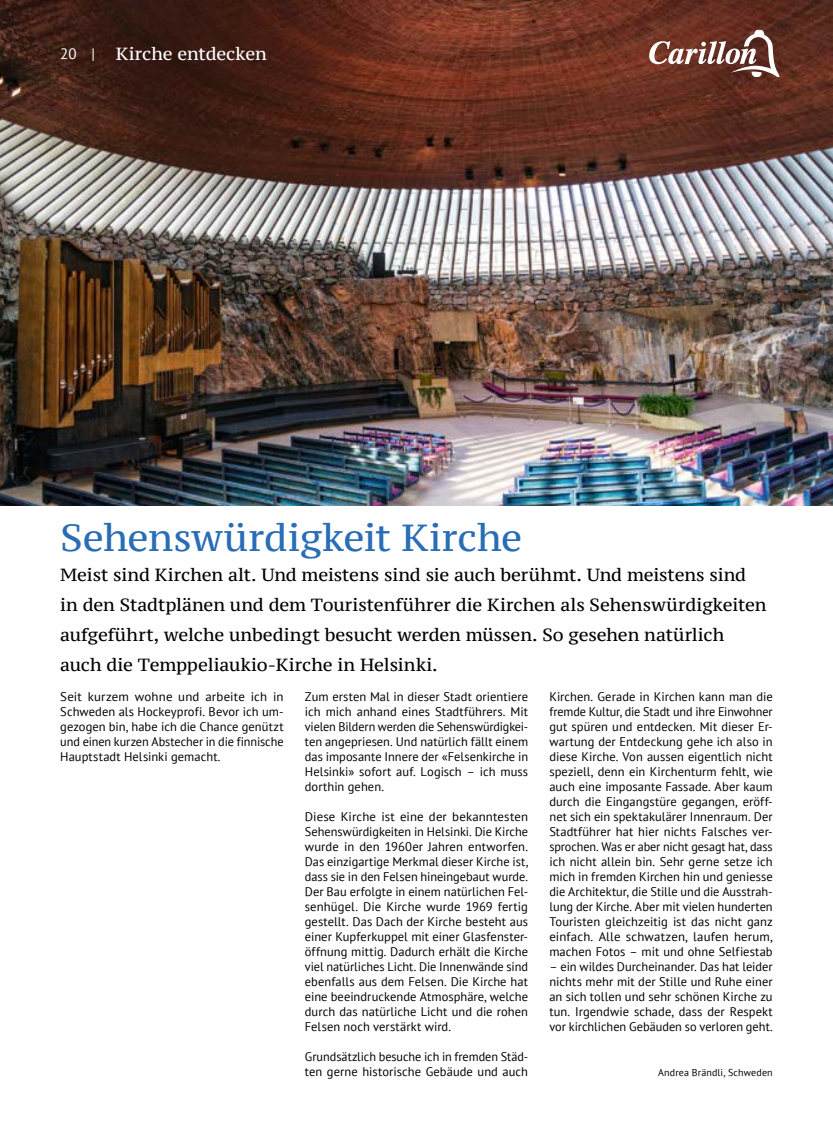
<style>
.page{position:relative;width:833px;height:1134px;background:#fff}
.page>*{position:absolute;margin:0;border:0;box-sizing:border-box;transform-origin:0 0}
.t1{font:37.5px "PT Serif Caption";letter-spacing:-.005em;color:#286db5}
.t2{font:17.5px/30px "PT Serif Caption";letter-spacing:-.01em;color:#000}
.t3{font:17.5px "PT Serif Caption";letter-spacing:-.01em;color:#fff}
.t4{font:12.5px/15px "PT Sans";letter-spacing:.005em;color:#000;text-align:justify}
.t5{font:10px "PT Sans";letter-spacing:.015em;color:#000}
.s1{font-family:"PT Sans";font-size:15px}
</style>
<div class="page">
<img style="left:0;top:0;width:833px;height:506px">
<svg style="left:649px;top:30px;width:130px;height:47px"></svg>
<h2 class="t3" style="left:60px;top:43px;width:208px"><span class="s1">20 |</span> Kirche entdecken</h2>
<h1 class="t1" style="left:61px;top:513px;width:463px">Sehenswürdigkeit Kirche</h1>
<p class="t2" style="left:60px;top:560px;width:707px">Meist sind Kirchen alt. Und meistens sind sie auch berühmt. Und meistens sind in den Stadtplänen und dem Touristenführer die Kirchen als Sehenswürdigkeiten aufgeführt, welche unbedingt besucht werden müssen. So gesehen natürlich auch die Temppeliaukio-Kirche in Helsinki.</p>
<p class="t4" style="left:60px;top:689px;width:225px">Seit kurzem wohne und arbeite ich in Schweden als Hockeyprofi. Bevor ich um&shy;gezogen bin, habe ich die Chance genützt und einen kurzen Abstecher in die finnische Hauptstadt Helsinki gemacht.</p>
<p class="t4" style="left:305px;top:689px;width:225px">Zum ersten Mal in dieser Stadt orientiere ich mich anhand eines Stadtführers. Mit vielen Bildern werden die Sehenswürdigkei&shy;ten angepriesen. Und natürlich fällt einem das imposante Innere der «Felsenkirche in Helsinki» sofort auf. Logisch – ich muss dorthin gehen.</p>
<p class="t4" style="left:305px;top:809px;width:225px">Diese Kirche ist eine der bekanntesten Sehenswürdigkeiten in Helsinki. Die Kirche wurde in den 1960er Jahren entworfen.<br>Das einzigartige Merkmal dieser Kirche ist, dass sie in den Felsen hineingebaut wurde.<br>Der Bau erfolgte in einem natürlichen Fel&shy;senhügel. Die Kirche wurde 1969 fertig gestellt. Das Dach der Kirche besteht aus einer Kupferkuppel mit einer Glasfenster&shy;öffnung mittig. Dadurch erhält die Kirche viel natürliches Licht. Die Innenwände sind ebenfalls aus dem Felsen. Die Kirche hat eine beeindruckende Atmosphäre, welche durch das natürliche Licht und die rohen Felsen noch verstärkt wird.</p>
<p class="t4" style="left:305px;top:1049px;width:225px">Grundsätzlich besuche ich in fremden Städ&shy;ten gerne historische Gebäude und auch</p>
<p class="t4" style="left:549px;top:689px;width:225px">Kirchen. Gerade in Kirchen kann man die fremde Kultur, die Stadt und ihre Einwohner gut spüren und entdecken. Mit dieser Er&shy;wartung der Entdeckung gehe ich also in diese Kirche. Von aussen eigentlich nicht speziell, denn ein Kirchenturm fehlt, wie auch eine imposante Fassade. Aber kaum durch die Eingangstüre gegangen, eröff&shy;net sich ein spektakulärer Innenraum. Der Stadtführer hat hier nichts Falsches ver&shy;sprochen. Was er aber nicht gesagt hat, dass ich nicht allein bin. Sehr gerne setze ich mich in fremden Kirchen hin und geniesse die Architektur, die Stille und die Ausstrah&shy;lung der Kirche. Aber mit vielen hunderten Touristen gleichzeitig ist das nicht ganz einfach. Alle schwatzen, laufen herum, machen Fotos – mit und ohne Selfiestab</p>
<p class="t4" style="left:549px;top:959px;width:225px">– ein wildes Durcheinander. Das hat leider nichts mehr mit der Stille und Ruhe einer an sich tollen und sehr schönen Kirche zu tun. Irgendwie schade, dass der Respekt vor kirchlichen Gebäuden so verloren geht.</p>
<p class="t5" style="left:658px;top:1066px;width:116px">Andrea Brändli, Schweden</p>
</div>
